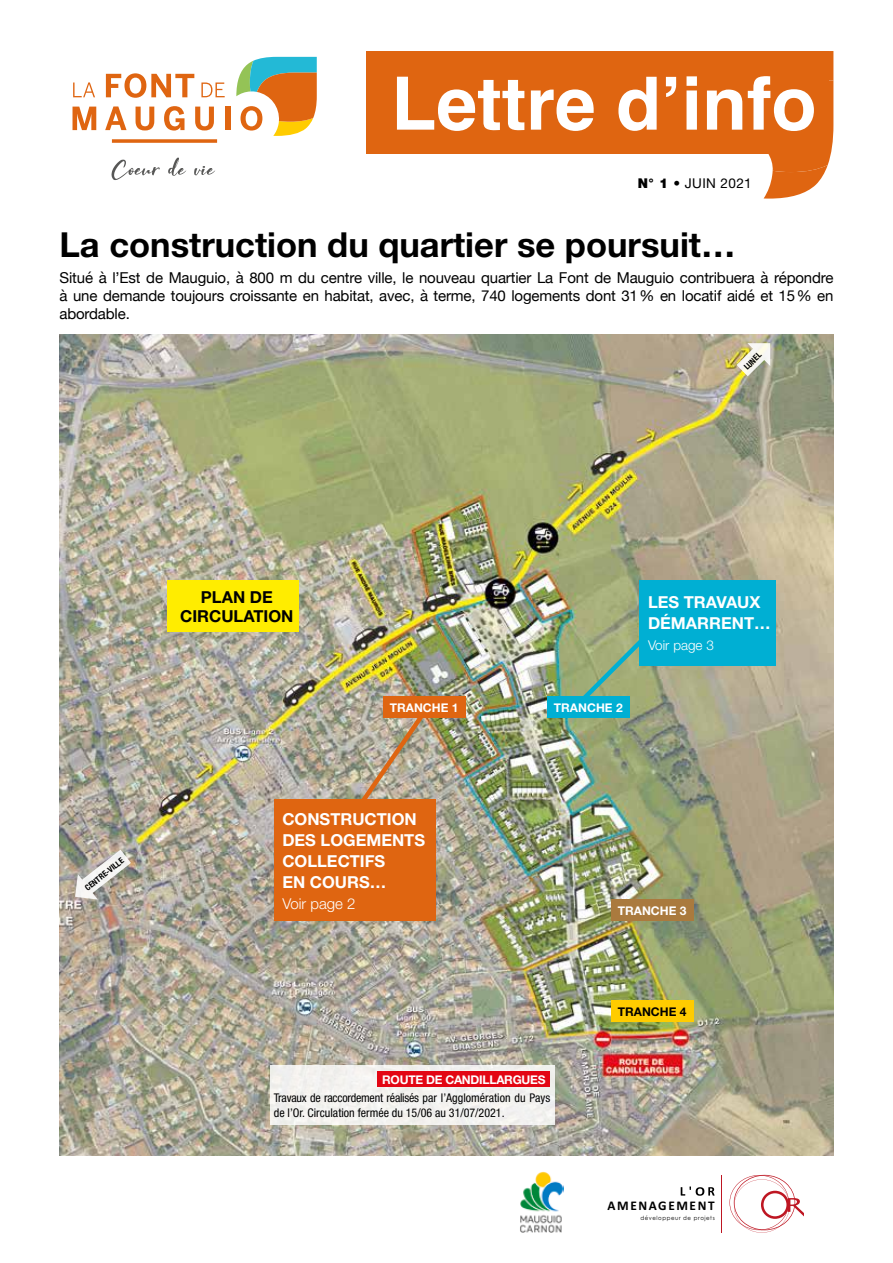
<style>
.page{position:relative;width:893px;height:1263px;background:#fff}
.page>*{position:absolute;margin:0;border:0;box-sizing:border-box;transform-origin:0 0}
.t1{font:700 73.5px "Helvetica";color:#fff}
.t2{font:700 34.5px "Helvetica Neue";color:#000}
.t3{font:700 16.5px/21px "Helvetica Neue";color:#fff}
.t4{font:700 16.5px/19.5px "Helvetica Neue";color:#000;text-align:center}
.t5{font:15px/18px "Helvetica Neue";letter-spacing:-.01em;color:#000;text-align:justify}
.t6{font:300 15px "Helvetica Neue";color:#fff}
.t7{font:13.5px "Helvetica Neue";letter-spacing:.03em;color:#000}
.t8{font:300 13.5px "Helvetica Neue";color:#fff}
.t9{font:700 13.35px "Calibri";letter-spacing:.12em;color:#000}
.t10{font:condensed 12px/15px "Helvetica Neue";color:#000}
.t11{font:700 12px "Helvetica Neue";color:#fff}
.t12{font:700 12px "Helvetica Neue";letter-spacing:-.02em;color:#fff}
.t13{font:700 12px "Helvetica Neue";color:#000}
.t14{font:700 condensed 8.25px "Helvetica Neue";color:#000}
.t15{font:5.7px "Century Gothic";letter-spacing:.1em;color:#000;scale:.96 1}
.s1{font-weight:900}
</style>
<div class="page">
<img style="left:60px;top:335px;width:773px;height:820px">
<svg style="left:112px;top:139px;width:105px;height:4px"></svg>
<svg style="left:73px;top:82px;width:22px;height:15px"></svg>
<svg style="left:106px;top:73px;width:88px;height:25px"></svg>
<svg style="left:201px;top:83px;width:24px;height:14px"></svg>
<svg style="left:73px;top:107px;width:23px;height:23px"></svg>
<svg style="left:105px;top:106px;width:22px;height:24px"></svg>
<svg style="left:136px;top:107px;width:18px;height:23px"></svg>
<svg style="left:164px;top:106px;width:20px;height:25px"></svg>
<svg style="left:195px;top:107px;width:19px;height:23px"></svg>
<div style="left:225px;top:107px;width:5px;height:23px;background:#df6511"></div>
<svg style="left:236px;top:57px;width:81px;height:79px"></svg>
<svg style="left:111px;top:158px;width:104px;height:22px"></svg>
<svg style="left:704px;top:51px;width:129px;height:148px"></svg>
<div style="left:367px;top:51px;width:462px;height:102px;background:#df6511"></div>
<img style="left:520px;top:1172px;width:44px;height:60px">
<hr style="left:721px;top:1175px;width:1px;height:57px;background:#be1622">
<svg style="left:729px;top:1175px;width:74px;height:58px"></svg>
<svg style="left:681px;top:1186px;width:34px;height:10px"></svg>
<div style="left:167px;top:580px;width:132px;height:51px;background:#ffed00"></div>
<div style="left:611px;top:899px;width:83px;height:22px;background:#aa7a3e"></div>
<div style="left:611px;top:1000px;width:83px;height:22px;background:#fc0"></div>
<div style="left:270px;top:1065px;width:284px;height:60px;background:#f3f2f0"></div>
<div style="left:377px;top:1071px;width:173px;height:16px;background:#e30613"></div>
<svg style="left:75px;top:850px;width:56px;height:49px"></svg>
<svg style="left:736px;top:343px;width:34px;height:33px"></svg>
<svg style="left:342px;top:701px;width:92px;height:98px;background:#b3a893"></svg>
<svg style="left:571px;top:632px;width:79px;height:79px;background:#97ac7d"></svg>
<div style="left:274px;top:799px;width:161px;height:122px;background:#df6511"></div>
<div style="left:639px;top:580px;width:137px;height:85px;background:#00afd3"></div>
<div style="left:547px;top:696px;width:83px;height:22px;background:#00afd3"></div>
<div style="left:383px;top:696px;width:83px;height:22px;background:#df6511"></div>
<h1 class="t1" style="left:391px;top:44px;width:427px">Lettre d’info</h1>
<p class="t7" style="left:638px;top:175px;width:116px"><span class="s1">N° 1 •</span> JUIN 2021</p>
<h2 class="t2" style="left:60px;top:223px;width:677px">La construction du quartier se poursuit…</h2>
<p class="t5" style="left:60px;top:270px;width:775px">Situé à l’Est de Mauguio, à 800 m du centre ville, le nouveau quartier La Font de Mauguio contribuera à répondre à une demande toujours croissante en habitat, avec, à terme, 740 logements dont 31% en locatif aidé et 15% en abordable.</p>
<p class="t14" style="left:742px;top:365px;width:22px;rotate:-45deg">LUNEL</p>
<p class="t14" style="left:83px;top:884px;width:48px;rotate:-38deg">CENTRE-VILLE</p>
<p class="t4" style="left:180px;top:587px;width:115px">PLAN DE<br>CIRCULATION</p>
<p class="t11" style="left:390px;top:700px;width:70px">TRANCHE 1</p>
<p class="t11" style="left:554px;top:700px;width:70px">TRANCHE 2</p>
<p class="t3" style="left:648px;top:592px;width:124px">LES TRAVAUX<br>DÉMARRENT…</p>
<p class="t8" style="left:648px;top:637px;width:67px">Voir page 3</p>
<p class="t3" style="left:282px;top:808px;width:144px">CONSTRUCTION<br>DES LOGEMENTS<br>COLLECTIFS<br>EN COURS…</p>
<p class="t6" style="left:282px;top:894px;width:75px">Voir page 2</p>
<p class="t12" style="left:382px;top:1072px;width:165px">ROUTE DE CANDILLARGUES</p>
<p class="t10" style="left:274px;top:1090px;width:278px">Travaux de raccordement réalisés par l’Agglomération du Pays de l’Or. Circulation fermée du 15/06 au 31/07/2021.</p>
<p class="t11" style="left:618px;top:903px;width:70px">TRANCHE 3</p>
<p class="t13" style="left:618px;top:1004px;width:70px">TRANCHE 4</p>
<p class="t9" style="left:608px;top:1197px;width:109px">AMENAGEMENT</p>
<p class="t15" style="left:640px;top:1214px;width:79px">développeur de projets</p>
</div>
